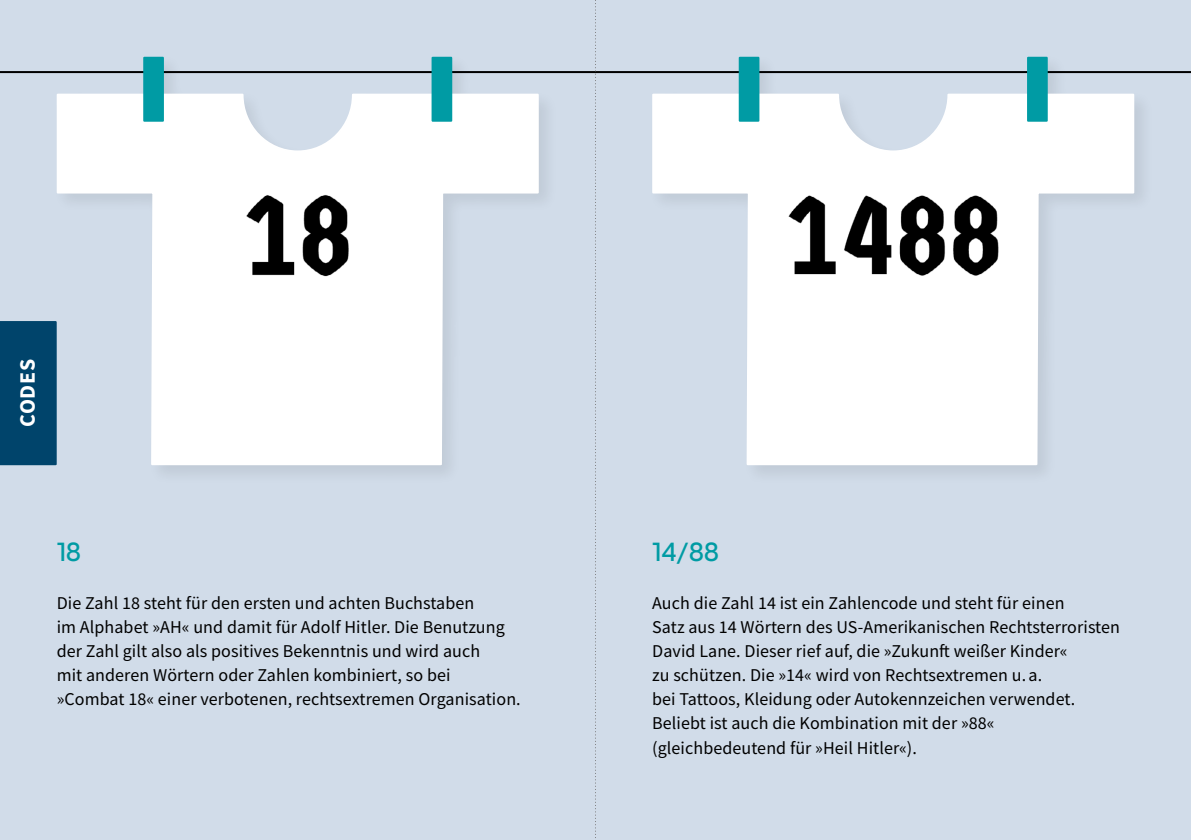
<style>
.page{position:relative;width:1191px;height:840px;background:#fff}
.page>*{position:absolute;margin:0;border:0;box-sizing:border-box;transform-origin:0 0}
.t1{font:500 28px "All Round Gothic";color:#009ba4}
.t2{font:700 22px "Source Sans Pro";letter-spacing:.03em;color:#fff}
.t3{font:18px/24px "Source Sans Pro";letter-spacing:.005em;color:#000}
</style>
<div class="page">
<div style="left:0;top:0;width:1191px;height:839px;background:#d1dce9"></div>
<hr style="left:0;top:71px;width:1191px;height:2px;background:#000">
<div style="left:648px;top:53px;width:506px;height:432px;background:#000;opacity:.08"></div>
<svg style="left:651px;top:93px;width:484px;height:373px"></svg>
<div style="left:738px;top:57px;width:21px;height:65px;background:#009ba4;border:2px solid #009ba4"></div>
<div style="left:1027px;top:57px;width:20px;height:65px;background:#009ba4;border:2px solid #009ba4"></div>
<div style="left:52px;top:53px;width:507px;height:432px;background:#000;opacity:.08"></div>
<svg style="left:56px;top:93px;width:484px;height:373px"></svg>
<div style="left:143px;top:57px;width:21px;height:65px;background:#009ba4;border:2px solid #009ba4"></div>
<div style="left:431px;top:57px;width:21px;height:65px;background:#009ba4;border:2px solid #009ba4"></div>
<svg style="left:595px;top:0;width:1px;height:840px"></svg>
<img style="left:173px;top:180px;width:249px;height:111px">
<div style="left:0;top:321px;width:57px;height:144px;background:#00446b"></div>
<img style="left:770px;top:180px;width:246px;height:111px">
<p class="t2" style="left:13px;top:427px;width:70px;rotate:-90deg">CODES</p>
<h1 class="t1" style="left:57px;top:535px;width:26px">18</h1>
<p class="t3" style="left:57px;top:591px;width:465px">Die Zahl 18 steht für den ersten und achten Buchstaben<br>im Alphabet »AH« und damit für Adolf Hitler. Die Benutzung der Zahl gilt also als positives Bekenntnis und wird auch<br>mit anderen Wörtern oder Zahlen kombiniert, so bei »Combat 18« einer verbotenen, rechtsextremen Organisation.</p>
<h1 class="t1" style="left:652px;top:535px;width:68px">14/88</h1>
<p class="t3" style="left:652px;top:591px;width:469px">Auch die Zahl 14 ist ein Zahlencode und steht für einen<br>Satz aus 14 Wörtern des US-Amerikanischen Rechtsterroristen David Lane. Dieser rief auf, die »Zukunft weißer Kinder«<br>zu schützen. Die »14« wird von Rechtsextremen u. a.<br>bei Tattoos, Kleidung oder Autokennzeichen verwendet.<br>Beliebt ist auch die Kombination mit der »88« (gleichbedeutend für »Heil Hitler«).</p>
</div>
